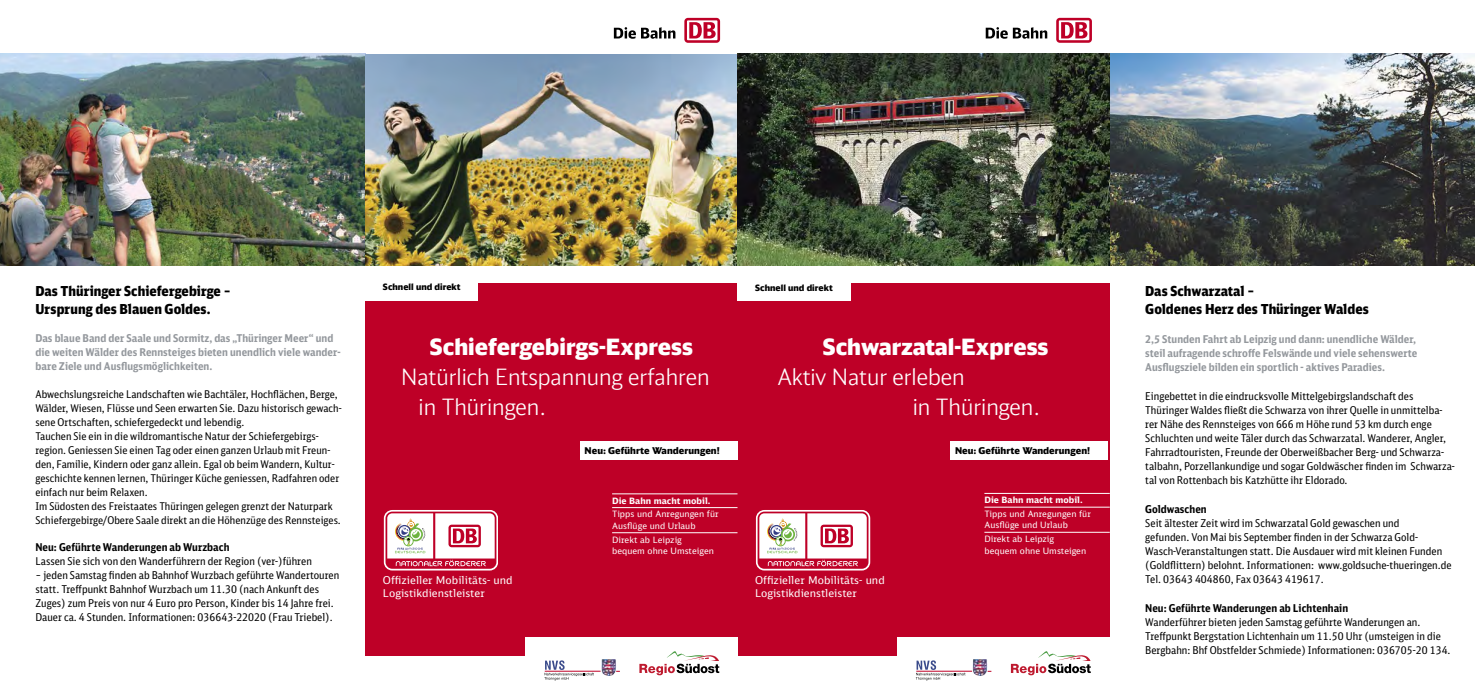
<style>
.page{position:relative;width:1475px;height:691px;background:#fff}
.page>*{position:absolute;margin:0;border:0;box-sizing:border-box;transform-origin:0 0}
.t1{font:300 22.5px/30px "DB Head";color:#fff}
.t2{font:900 22.5px "DB Head";color:#fff}
.t3{font:900 13.75px/18.1px "DB Sans Cond";letter-spacing:.005em;color:#000}
.t4{font:10.75px/14.1px "DB Sans Cond";letter-spacing:.005em;color:#000}
.t5{font:700 10.75px/14.1px "DB Sans Cond";letter-spacing:.005em;color:#94989d;text-align:justify}
.t6{font:10.75px/12.9px "DB Sans";letter-spacing:.005em;color:#fff}
.t7{font:700 10.75px "DB Sans Cond";letter-spacing:.005em;color:#000}
.t8{font:10.62px/14px "DB Sans Cond";letter-spacing:.005em;color:#000}
.t9{font:900 9.38px "DB Head";letter-spacing:.005em;color:#000}
.t10{font:8.75px/11.4px "DB Sans";letter-spacing:.005em;color:#fff}
.t11{font:700 8.75px "DB Sans";letter-spacing:.005em;color:#fff}
.t12{font:900 8.75px "DB Head";letter-spacing:.005em;color:#000}
</style>
<div class="page">
<div style="left:365px;top:283px;width:744px;height:373px;background:#be0027"></div>
<div style="left:737px;top:283px;width:113px;height:17px;background:#fff"></div>
<div style="left:363px;top:283px;width:115px;height:18px;background:#fff"></div>
<hr style="left:984px;top:493px;width:125px;height:1px;background:#fff">
<hr style="left:984px;top:507px;width:125px;height:1px;background:#fff">
<hr style="left:984px;top:532px;width:125px;height:1px;background:#fff">
<div style="left:896px;top:638px;width:215px;height:40px;background:#fff"></div>
<div style="left:524px;top:638px;width:213px;height:40px;background:#fff"></div>
<hr style="left:612px;top:494px;width:125px;height:1px;background:#fff">
<hr style="left:612px;top:507px;width:125px;height:1px;background:#fff">
<hr style="left:612px;top:532px;width:125px;height:1px;background:#fff">
<svg style="left:639px;top:651px;width:80px;height:24px"></svg>
<img style="left:0;top:53px;width:1104px;height:213px">
<img style="left:1104px;top:53px;width:370px;height:213px">
<svg style="left:613px;top:27px;width:62px;height:12px"></svg>
<svg style="left:684px;top:18px;width:36px;height:25px"></svg>
<svg style="left:687px;top:20px;width:30px;height:20px"></svg>
<svg style="left:689px;top:22px;width:26px;height:16px"></svg>
<svg style="left:985px;top:27px;width:62px;height:12px"></svg>
<svg style="left:1056px;top:18px;width:35px;height:25px"></svg>
<svg style="left:1058px;top:20px;width:31px;height:20px"></svg>
<svg style="left:1060px;top:22px;width:27px;height:16px"></svg>
<svg style="left:384px;top:510px;width:114px;height:60px"></svg>
<svg style="left:385px;top:512px;width:111px;height:57px"></svg>
<svg style="left:755px;top:510px;width:114px;height:60px"></svg>
<svg style="left:757px;top:512px;width:111px;height:57px"></svg>
<div style="left:579px;top:441px;width:158px;height:18px;background:#fff"></div>
<svg style="left:544px;top:660px;width:50px;height:20px"></svg>
<hr style="left:544px;top:671px;width:56px;height:1px;background:#be0027">
<svg style="left:601px;top:659px;width:18px;height:17px"></svg>
<svg style="left:1010px;top:651px;width:80px;height:24px"></svg>
<svg style="left:915px;top:660px;width:50px;height:20px"></svg>
<hr style="left:916px;top:671px;width:55px;height:1px;background:#be0027">
<svg style="left:972px;top:659px;width:19px;height:17px"></svg>
<div style="left:950px;top:441px;width:157px;height:18px;background:#fff"></div>
<p class="t12" style="left:383px;top:282px;width:79px">Schnell und direkt</p>
<p class="t12" style="left:755px;top:282px;width:79px">Schnell und direkt</p>
<p class="t3" style="left:35px;top:281px;width:197px">Das Thüringer Schiefergebirge –<br>Ursprung des Blauen Goldes.</p>
<p class="t5" style="left:35px;top:331px;width:306px;text-align:left">Das blaue Band der Saale und Sormitz, das „Thüringer Meer“ und die weiten Wälder des Rennsteiges bieten unendlich viele wander&shy;bare Ziele und Ausflugsmöglichkeiten.</p>
<p class="t8" style="left:35px;top:387px;width:307px">Abwechslungsreiche Landschaften wie Bachtäler, Hochflächen, Berge, Wälder, Wiesen, Flüsse und Seen erwarten Sie. Dazu historisch gewach&shy;sene Ortschaften, schiefergedeckt und lebendig.<br>Tauchen Sie ein in die wildromantische Natur der Schiefergebirgs&shy;region. Geniessen Sie einen Tag oder einen ganzen Urlaub mit Freun&shy;den, Familie, Kindern oder ganz allein. Egal ob beim Wandern, Kultur&shy;geschichte kennen lernen, Thüringer Küche geniessen, Radfahren oder einfach nur beim Relaxen.<br>Im Südosten des Freistaates Thüringen gelegen grenzt der Naturpark Schiefergebirge/Obere Saale direkt an die Höhenzüge des Rennsteiges.</p>
<p class="t7" style="left:35px;top:540px;width:195px">Neu: Geführte Wanderungen ab Wurzbach</p>
<p class="t4" style="left:35px;top:554px;width:278px">Lassen Sie sich von den Wanderführern der Region (ver-)führen</p>
<p class="t4" style="left:35px;top:568px;width:305px">– jeden Samstag finden ab Bahnhof Wurzbach geführte Wandertouren statt. Treffpunkt Bahnhof Wurzbach um 11.30 (nach Ankunft des Zuges) zum Preis von nur 4 Euro pro Person, Kinder bis 14 Jahre frei.<br>Dauer ca. 4 Stunden. Informationen: 036643-22020 (Frau Triebel).</p>
<p class="t6" style="left:383px;top:574px;width:131px">Offizieller Mobilitäts- und<br>Logistikdienstleister</p>
<p class="t6" style="left:755px;top:574px;width:131px">Offizieller Mobilitäts- und<br>Logistikdienstleister</p>
<h1 class="t2" style="left:430px;top:332px;width:265px">Schiefergebirgs-Express</h1>
<h1 class="t1" style="left:418px;top:362px;width:292px;text-indent:-18px">Natürlich Entspannung erfahren in Thüringen.</h1>
<h1 class="t2" style="left:822px;top:332px;width:227px">Schwarzatal-Express</h1>
<h1 class="t1" style="left:912px;top:362px;width:129px;text-indent:-135px">Aktiv Natur erleben<br>in Thüringen.</h1>
<p class="t9" style="left:584px;top:444px;width:137px">Neu: Geführte Wanderungen!</p>
<p class="t9" style="left:954px;top:444px;width:137px">Neu: Geführte Wanderungen!</p>
<p class="t11" style="left:984px;top:495px;width:100px">Die Bahn macht mobil.</p>
<p class="t10" style="left:984px;top:508px;width:108px">Tipps und Anregungen für<br>Ausflüge und Urlaub</p>
<p class="t10" style="left:984px;top:533px;width:103px">Direkt ab Leipzig bequem ohne Umsteigen</p>
<p class="t11" style="left:612px;top:495px;width:100px">Die Bahn macht mobil.</p>
<p class="t10" style="left:612px;top:508px;width:108px">Tipps und Anregungen für<br>Ausflüge und Urlaub</p>
<p class="t10" style="left:612px;top:534px;width:103px">Direkt ab Leipzig bequem ohne Umsteigen</p>
<p class="t3" style="left:1144px;top:281px;width:225px">Das Schwarzatal –<br>Goldenes Herz des Thüringer Waldes</p>
<p class="t5" style="left:1144px;top:332px;width:273px">2,5 Stunden Fahrt ab Leipzig und dann: unendliche Wälder, steil aufragende schroffe Felswände und viele sehenswerte Ausflugsziele bilden ein sportlich - aktives Paradies.</p>
<p class="t4" style="left:1144px;top:388px;width:311px">Eingebettet in die eindrucksvolle Mittelgebirgslandschaft des Thüringer Waldes fließt die Schwarza von ihrer Quelle in unmittelba&shy;rer Nähe des Rennsteiges von 666 m Höhe rund 53 km durch enge Schluchten und weite Täler durch das Schwarzatal. Wanderer, Angler, Fahrradtouristen, Freunde der Oberweißbacher Berg- und Schwarza&shy;talbahn, Porzellankundige und sogar Goldwäscher finden im Schwarza&shy;tal von Rottenbach bis Katzhütte ihr Eldorado.</p>
<p class="t7" style="left:1144px;top:502px;width:63px">Goldwaschen</p>
<p class="t4" style="left:1144px;top:516px;width:308px">Seit ältester Zeit wird im Schwarzatal Gold gewaschen und<br>gefunden. Von Mai bis September finden in der Schwarza Gold-Wasch-Veranstaltungen statt. Die Ausdauer wird mit kleinen Funden (Goldflittern) belohnt. Informationen: www.goldsuche-thueringen.de Tel. 03643 404860, Fax 03643 419617.</p>
<p class="t7" style="left:1144px;top:601px;width:204px">Neu: Geführte Wanderungen ab Lichtenhain</p>
<p class="t4" style="left:1144px;top:614px;width:307px">Wanderführer bieten jeden Samstag geführte Wanderungen an.<br>Treffpunkt Bergstation Lichtenhain um 11.50 Uhr (umsteigen in die<br>Bergbahn: Bhf Obstfelder Schmiede) Informationen: 036705-20 134.</p>
</div>
